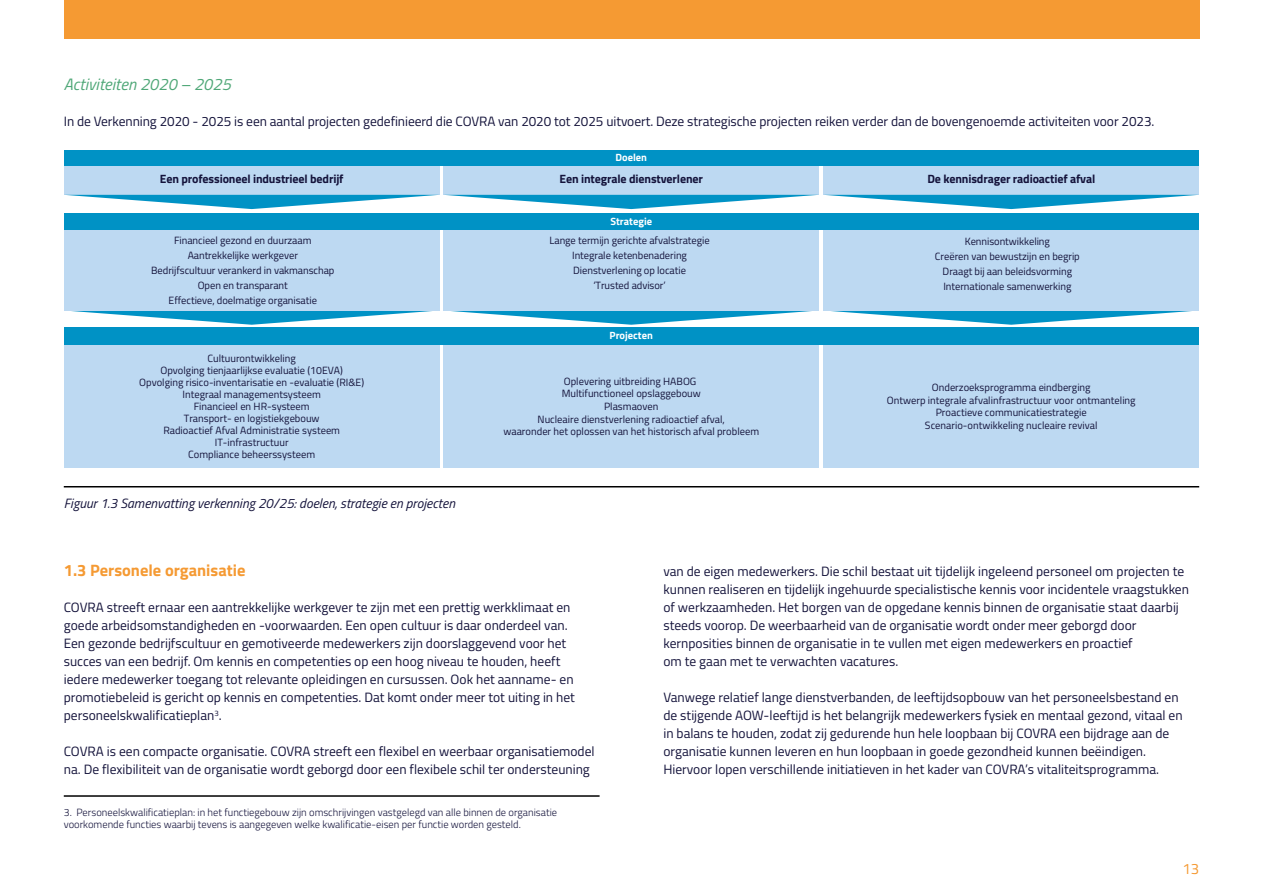
<style>
.page{position:relative;width:1263px;height:893px;background:#fff}
.page>*{position:absolute;margin:0;border:0;box-sizing:border-box;transform-origin:0 0}
.t1{font:700 16.5px "Titillium";color:#f59a33}
.t2{font:italic 16.5px "Titillium";color:#4fa777}
.t3{font:15px "Titillium";color:#f59a33}
.t4{font:13.5px/18px "Titillium";color:#14133b}
.t5{font:italic 13.5px "Titillium";color:#14133b}
.t6{font:700 12px "Titillium";letter-spacing:-.01em;color:#14133b}
.t7{font:10.5px/15px "Titillium";color:#14133b;text-align:center}
.t8{font:300 10.5px/12.6px "Titillium";color:#14133b}
.t9{font:700 10.5px "Titillium";color:#fff}
</style>
<div class="page">
<hr style="left:64px;top:795px;width:536px;height:2px;background:#000">
<div style="left:443px;top:163px;width:376px;height:32px;background:#bdd9f2"></div>
<div style="left:823px;top:163px;width:376px;height:32px;background:#bdd9f2"></div>
<div style="left:64px;top:163px;width:376px;height:32px;background:#bdd9f2"></div>
<div style="left:64px;top:150px;width:1135px;height:16px;background:#0092c5"></div>
<svg style="left:67px;top:195px;width:1129px;height:14px"></svg>
<svg style="left:64px;top:310px;width:1135px;height:15px"></svg>
<div style="left:443px;top:214px;width:376px;height:96px;background:#bdd9f2"></div>
<div style="left:823px;top:214px;width:376px;height:96px;background:#bdd9f2"></div>
<div style="left:64px;top:214px;width:376px;height:96px;background:#bdd9f2"></div>
<div style="left:64px;top:213px;width:1135px;height:17px;background:#0092c5"></div>
<div style="left:443px;top:343px;width:376px;height:125px;background:#bdd9f2"></div>
<div style="left:823px;top:343px;width:376px;height:125px;background:#bdd9f2"></div>
<div style="left:64px;top:343px;width:376px;height:125px;background:#bdd9f2"></div>
<div style="left:64px;top:328px;width:1135px;height:17px;background:#0092c5"></div>
<hr style="left:64px;top:486px;width:1135px;height:1px;background:#000">
<div style="left:64px;top:0;width:1135px;height:38px;background:#f59a33"></div>
<p class="t2" style="left:64px;top:72px;width:169px">Activiteiten 2020 – 2025</p>
<p class="t4" style="left:64px;top:112px;width:1092px">In de Verkenning 2020 - 2025 is een aantal projecten gedefinieerd die COVRA van 2020 tot 2025 uitvoert. Deze strategische projecten reiken verder dan de bovengenoemde activiteiten voor 2023.</p>
<p class="t6" style="left:160px;top:169px;width:185px">Een professioneel industrieel bedrijf</p>
<p class="t9" style="left:615px;top:150px;width:33px">Doelen</p>
<p class="t6" style="left:560px;top:169px;width:145px">Een integrale dienstverlener</p>
<p class="t6" style="left:927px;top:169px;width:169px">De kennisdrager radioactief afval</p>
<p class="t9" style="left:610px;top:213px;width:43px">Strategie</p>
<p class="t7" style="left:151px;top:232px;width:185px">Financieel gezond en duurzaam<br>Aantrekkelijke werkgever<br>Bedrijfscultuur verankerd in vakmanschap<br>Open en transparant<br>Effectieve, doelmatige organisatie</p>
<p class="t7" style="left:549px;top:232px;width:162px">Lange termijn gerichte afvalstrategie<br>Integrale ketenbenadering<br>Dienstverlening op locatie<br>‘Trusted advisor’</p>
<p class="t7" style="left:935px;top:233px;width:146px">Kennisontwikkeling<br>Creëren van bewustzijn en begrip<br>Draagt bij aan beleidsvorming<br>Internationale samenwerking</p>
<p class="t9" style="left:609px;top:327px;width:45px">Projecten</p>
<p class="t7" style="left:139px;top:352px;width:227px;line-height:12px">Cultuurontwikkeling<br>Opvolging tienjaarlijkse evaluatie (10EVA)<br>Opvolging risico-inventarisatie en -evaluatie (RI&amp;E)<br>Integraal managementsysteem<br>Financieel en HR-systeem<br>Transport- en logistiekgebouw<br>Radioactief Afval Administratie systeem IT-infrastructuur<br>Compliance beheerssysteem</p>
<p class="t7" style="left:503px;top:374px;width:257px;line-height:12.6px">Oplevering uitbreiding HABOG<br>Multifunctioneel opslaggebouw<br>Plasmaoven<br>Nucleaire dienstverlening radioactief afval,<br>waaronder het oplossen van het historisch afval probleem</p>
<p class="t7" style="left:887px;top:381px;width:250px;line-height:12.6px">Onderzoeksprogramma eindberging<br>Ontwerp integrale afvalinfrastructuur voor ontmanteling Proactieve communicatiestrategie Scenario-ontwikkeling nucleaire revival</p>
<p class="t5" style="left:64px;top:493px;width:393px">Figuur 1.3 Samenvatting verkenning 20/25: doelen, strategie en projecten</p>
<p class="t1" style="left:64px;top:558px;width:183px">1.3 Personele organisatie</p>
<p class="t4" style="left:64px;top:598px;width:513px">COVRA streeft ernaar een aantrekkelijke werkgever te zijn met een prettig werkklimaat en goede arbeidsomstandigheden en -voorwaarden. Een open cultuur is daar onderdeel van.<br>Een gezonde bedrijfscultuur en gemotiveerde medewerkers zijn doorslaggevend voor het succes van een bedrijf. Om kennis en competenties op een hoog niveau te houden, heeft iedere medewerker toegang tot relevante opleidingen en cursussen. Ook het aanname- en promotiebeleid is gericht op kennis en competenties. Dat komt onder meer tot uiting in het personeelskwalificatieplan<sup>3</sup>.</p>
<p class="t4" style="left:64px;top:742px;width:532px">COVRA is een compacte organisatie. COVRA streeft een flexibel en weerbaar organisatiemodel na. De flexibiliteit van de organisatie wordt geborgd door een flexibele schil ter ondersteuning</p>
<p class="t8" style="left:64px;top:805px;width:495px">3. Personeelskwalificatieplan: in het functiegebouw zijn omschrijvingen vastgelegd van alle binnen de organisatie voorkomende functies waarbij tevens is aangegeven welke kwalificatie-eisen per functie worden gesteld.</p>
<p class="t4" style="left:663px;top:562px;width:527px">van de eigen medewerkers. Die schil bestaat uit tijdelijk ingeleend personeel om projecten te kunnen realiseren en tijdelijk ingehuurde specialistische kennis voor incidentele vraagstukken of werkzaamheden. Het borgen van de opgedane kennis binnen de organisatie staat daarbij steeds voorop. De weerbaarheid van de organisatie wordt onder meer geborgd door kernposities binnen de organisatie in te vullen met eigen medewerkers en proactief<br>om te gaan met te verwachten vacatures.</p>
<p class="t4" style="left:663px;top:688px;width:521px">Vanwege relatief lange dienstverbanden, de leeftijdsopbouw van het personeelsbestand en de stijgende AOW-leeftijd is het belangrijk medewerkers fysiek en mentaal gezond, vitaal en in balans te houden, zodat zij gedurende hun hele loopbaan bij COVRA een bijdrage aan de organisatie kunnen leveren en hun loopbaan in goede gezondheid kunnen beëindigen.<br>Hiervoor lopen verschillende initiatieven in het kader van COVRA’s vitaliteitsprogramma.</p>
<p class="t3" style="left:1182px;top:858px;width:18px">13</p>
</div>
